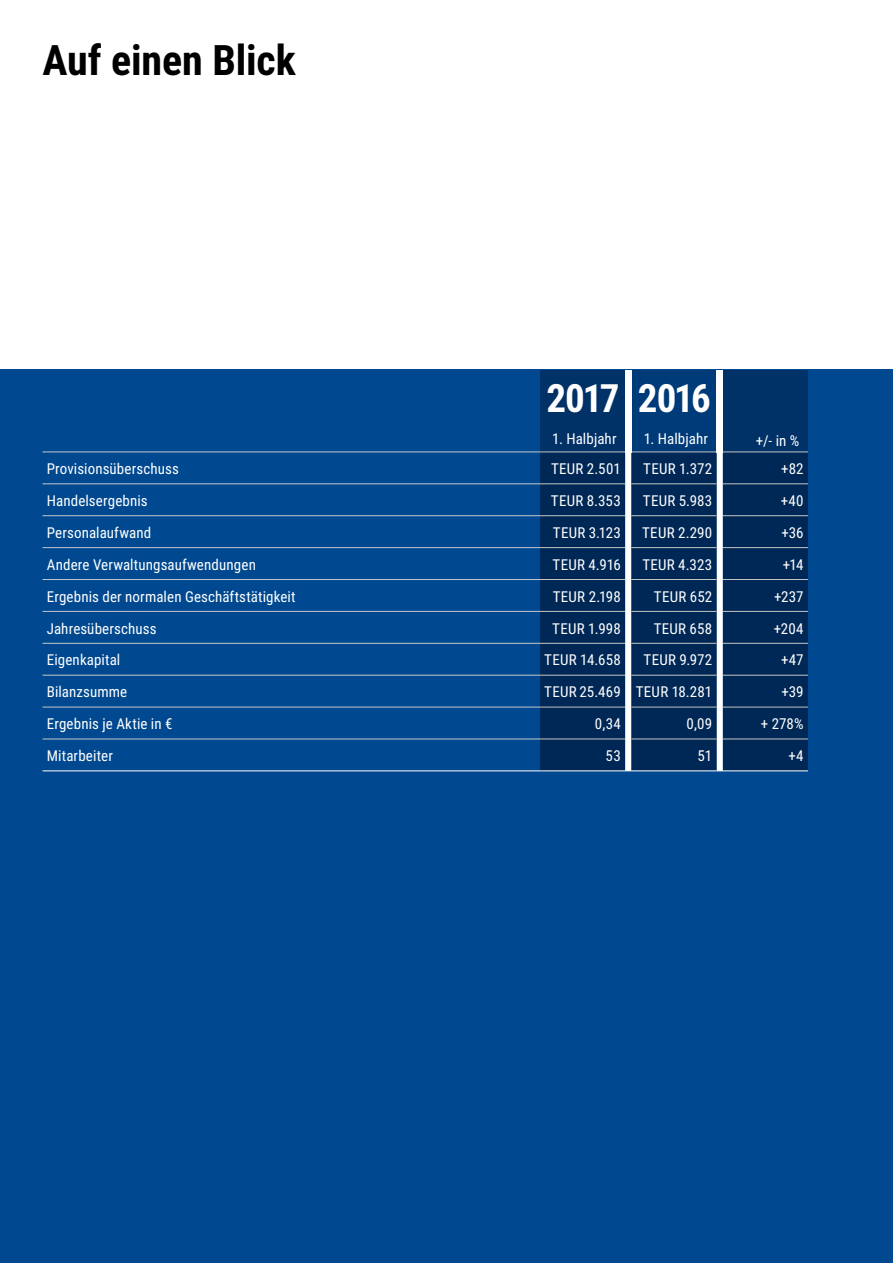
<style>
.page{position:relative;width:893px;height:1263px;background:#fff}
.page>*{position:absolute;margin:0;border:0;box-sizing:border-box;transform-origin:0 0}
.t1{font:700 42px "Roboto Condensed";letter-spacing:-.005em;color:#000}
.t2{font:700 39px "Roboto Condensed";letter-spacing:-.06em;color:#fff}
.t3{font:15px "Roboto Condensed";letter-spacing:.01em;color:#fff}
</style>
<div class="page">
<div style="left:0;top:370px;width:893px;height:893px;background:#004991"></div>
<div style="left:723px;top:370px;width:85px;height:82px;background:#003167"></div>
<div style="left:631px;top:370px;width:85px;height:82px;background:#003b79"></div>
<div style="left:540px;top:370px;width:85px;height:82px;background:#003167"></div>
<div style="left:540px;top:453px;width:268px;height:317px;background:#002856"></div>
<hr style="left:43px;top:452px;width:497px;height:1px;background:#c5c6c6">
<hr style="left:540px;top:452px;width:85px;height:1px;background:#c5c6c6">
<hr style="left:723px;top:452px;width:85px;height:1px;background:#c5c6c6">
<hr style="left:43px;top:483px;width:497px;height:1px;background:#c5c6c6">
<hr style="left:540px;top:483px;width:85px;height:1px;background:#c5c6c6">
<hr style="left:723px;top:483px;width:85px;height:1px;background:#c5c6c6">
<hr style="left:43px;top:515px;width:497px;height:1px;background:#c5c6c6">
<hr style="left:540px;top:515px;width:85px;height:1px;background:#c5c6c6">
<hr style="left:723px;top:515px;width:85px;height:1px;background:#c5c6c6">
<hr style="left:43px;top:547px;width:497px;height:1px;background:#c5c6c6">
<hr style="left:540px;top:547px;width:85px;height:1px;background:#c5c6c6">
<hr style="left:723px;top:547px;width:85px;height:1px;background:#c5c6c6">
<hr style="left:43px;top:579px;width:497px;height:1px;background:#c5c6c6">
<hr style="left:723px;top:579px;width:85px;height:1px;background:#c5c6c6">
<hr style="left:43px;top:611px;width:497px;height:1px;background:#c5c6c6">
<hr style="left:723px;top:611px;width:85px;height:1px;background:#c5c6c6">
<hr style="left:43px;top:643px;width:497px;height:1px;background:#c5c6c6">
<hr style="left:723px;top:643px;width:85px;height:1px;background:#c5c6c6">
<hr style="left:43px;top:675px;width:497px;height:1px;background:#c5c6c6">
<hr style="left:723px;top:675px;width:85px;height:1px;background:#c5c6c6">
<hr style="left:43px;top:707px;width:497px;height:1px;background:#c5c6c6">
<hr style="left:723px;top:707px;width:85px;height:1px;background:#c5c6c6">
<hr style="left:43px;top:739px;width:497px;height:1px;background:#c5c6c6">
<hr style="left:540px;top:739px;width:85px;height:1px;background:#c5c6c6">
<hr style="left:723px;top:739px;width:85px;height:1px;background:#c5c6c6">
<hr style="left:540px;top:707px;width:85px;height:1px;background:#c5c6c6">
<hr style="left:540px;top:643px;width:85px;height:1px;background:#c5c6c6">
<hr style="left:540px;top:675px;width:85px;height:1px;background:#c5c6c6">
<hr style="left:540px;top:611px;width:85px;height:1px;background:#c5c6c6">
<hr style="left:540px;top:579px;width:85px;height:1px;background:#c5c6c6">
<hr style="left:43px;top:770px;width:497px;height:1px;background:#fff">
<hr style="left:540px;top:770px;width:85px;height:1px;background:#fff">
<svg style="left:625px;top:417px;width:98px;height:354px;background:#22466f"></svg>
<hr style="left:723px;top:770px;width:85px;height:1px;background:#fff">
<div style="left:625px;top:370px;width:6px;height:82px;background:#fff"></div>
<div style="left:716px;top:370px;width:7px;height:82px;background:#fff"></div>
<h1 class="t1" style="left:43px;top:30px;width:255px">Auf einen Blick</h1>
<h2 class="t2" style="left:546px;top:371px;width:166px">2017 2016</h2>
<p class="t3" style="left:552px;top:428px;width:66px">1. Halbjahr</p>
<p class="t3" style="left:644px;top:428px;width:66px">1. Halbjahr</p>
<p class="t3" style="left:756px;top:431px;width:45px">+/- in %</p>
<p class="t3" style="left:47px;top:458px;width:134px">Provisionsüberschuss</p>
<p class="t3" style="left:551px;top:458px;width:71px">TEUR 2.501</p>
<p class="t3" style="left:643px;top:458px;width:71px">TEUR 1.372</p>
<p class="t3" style="left:781px;top:458px;width:24px">+82</p>
<p class="t3" style="left:47px;top:490px;width:102px">Handelsergebnis</p>
<p class="t3" style="left:551px;top:490px;width:71px">TEUR 8.353</p>
<p class="t3" style="left:643px;top:490px;width:71px">TEUR 5.983</p>
<p class="t3" style="left:781px;top:490px;width:24px">+40</p>
<p class="t3" style="left:47px;top:522px;width:106px">Personalaufwand</p>
<p class="t3" style="left:553px;top:522px;width:69px">TEUR 3.123</p>
<p class="t3" style="left:642px;top:522px;width:72px">TEUR 2.290</p>
<p class="t3" style="left:782px;top:522px;width:24px">+36</p>
<p class="t3" style="left:47px;top:554px;width:211px">Andere Verwaltungsaufwendungen</p>
<p class="t3" style="left:553px;top:554px;width:70px">TEUR 4.916</p>
<p class="t3" style="left:642px;top:554px;width:71px">TEUR 4.323</p>
<p class="t3" style="left:783px;top:554px;width:23px">+14</p>
<p class="t3" style="left:47px;top:586px;width:250px">Ergebnis der normalen Geschäftstätigkeit</p>
<p class="t3" style="left:553px;top:586px;width:70px">TEUR 2.198</p>
<p class="t3" style="left:654px;top:586px;width:60px">TEUR 652</p>
<p class="t3" style="left:774px;top:586px;width:31px">+237</p>
<p class="t3" style="left:47px;top:618px;width:111px">Jahresüberschuss</p>
<p class="t3" style="left:552px;top:618px;width:70px">TEUR 1.998</p>
<p class="t3" style="left:654px;top:618px;width:60px">TEUR 658</p>
<p class="t3" style="left:774px;top:618px;width:31px">+204</p>
<p class="t3" style="left:47px;top:649px;width:75px">Eigenkapital</p>
<p class="t3" style="left:544px;top:649px;width:78px">TEUR 14.658</p>
<p class="t3" style="left:644px;top:649px;width:70px">TEUR 9.972</p>
<p class="t3" style="left:781px;top:649px;width:24px">+47</p>
<p class="t3" style="left:47px;top:681px;width:82px">Bilanzsumme</p>
<p class="t3" style="left:544px;top:681px;width:169px">TEUR 25.469 TEUR 18.281</p>
<p class="t3" style="left:782px;top:681px;width:24px">+39</p>
<p class="t3" style="left:47px;top:713px;width:127px">Ergebnis je Aktie in €</p>
<p class="t3" style="left:595px;top:713px;width:27px">0,34</p>
<p class="t3" style="left:686px;top:713px;width:27px">0,09</p>
<p class="t3" style="left:761px;top:713px;width:44px">+ 278%</p>
<p class="t3" style="left:47px;top:745px;width:68px">Mitarbeiter</p>
<p class="t3" style="left:606px;top:745px;width:17px">53</p>
<p class="t3" style="left:697px;top:745px;width:16px">51</p>
<p class="t3" style="left:789px;top:745px;width:17px">+4</p>
</div>
